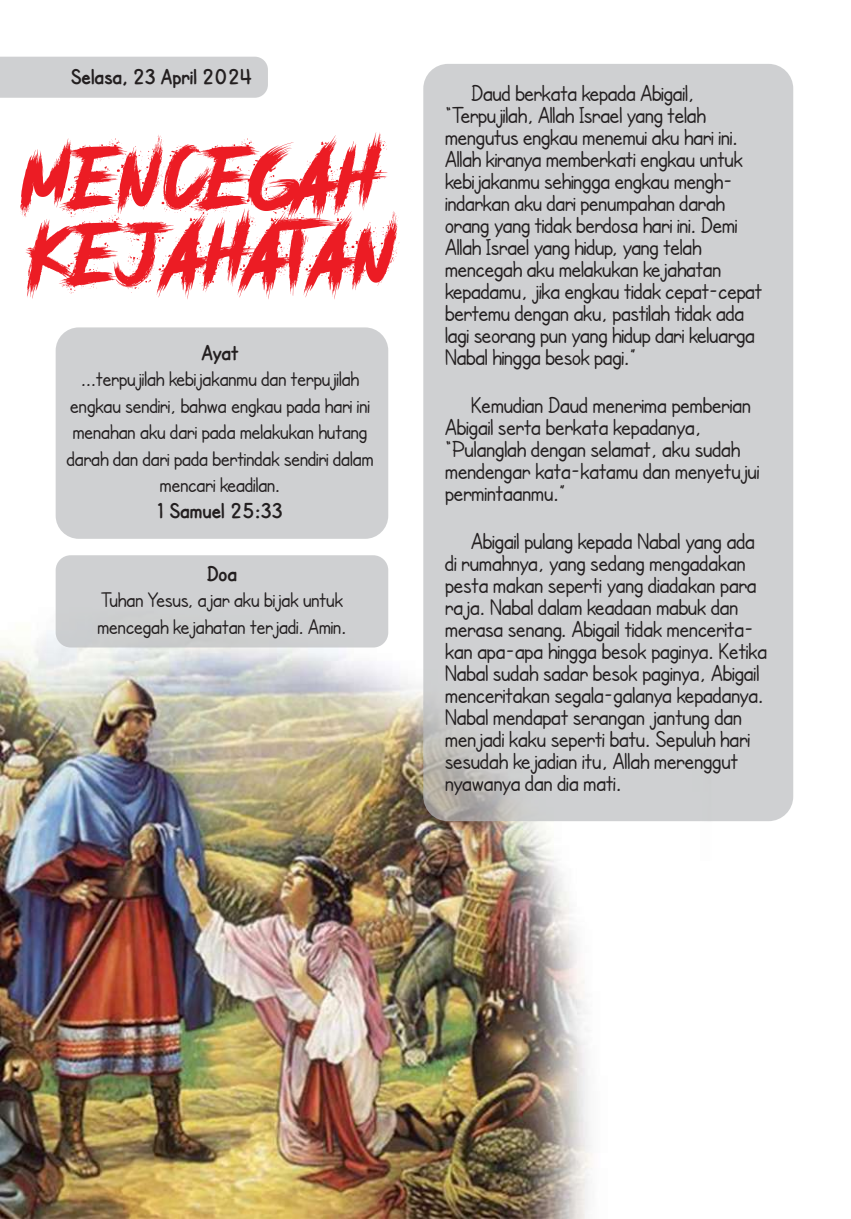
<style>
.page{position:relative;width:851px;height:1219px;background:#fff}
.page>*{position:absolute;margin:0;border:0;box-sizing:border-box;transform-origin:0 0}
.t1{font:63.6px/76.2px "deadpackdemo";color:#ec1c24}
.t2{font:24px/22px "SF Cartoonist Hand";color:#231f20}
.t3{font:22px/26.4px "SF Cartoonist Hand";color:#231f20;text-align:center}
.t4{font:700 22px "SF Cartoonist Hand";color:#231f20}
</style>
<div class="page">
<img style="left:0;top:56px;width:794px;height:1162px">
<div style="left:56px;top:555px;width:332px;height:92px;background:#cfd0d2;border-radius:15px"></div>
<div style="left:56px;top:327px;width:332px;height:212px;background:#cfd0d2;border-radius:23px"></div>
<div style="left:423px;top:64px;width:370px;height:757px;background:#cfd0d2;border-radius:25px"></div>
<div style="left:0;top:57px;width:268px;height:41px;background:#cfd0d2"></div>
<p class="t4" style="left:71px;top:64px;width:183px">Selasa, 23 April 2024</p>
<h1 class="t1" style="left:22px;top:142px;width:378px">MENCEGAH<br>KEJAHATAN</h1>
<p class="t4" style="left:201px;top:340px;width:39px">Ayat</p>
<p class="t3" style="left:67px;top:366px;width:308px">...terpujilah kebijakanmu dan terpujilah engkau sendiri, bahwa engkau pada hari ini menahan aku dari pada melakukan hutang darah dan dari pada bertindak sendiri dalam mencari keadilan.</p>
<p class="t4" style="left:158px;top:498px;width:126px">1 Samuel 25:33</p>
<p class="t4" style="left:207px;top:561px;width:32px">Doa</p>
<p class="t3" style="left:97px;top:586px;width:250px;text-align:left">Tuhan Yesus, ajar aku bijak untuk mencegah kejahatan terjadi. Amin.</p>
<p class="t2" style="left:445px;top:81px;width:318px;text-indent:26px">Daud berkata kepada Abigail, “Terpujilah, Allah Israel yang telah mengutus engkau menemui aku hari ini.<br>Allah kiranya memberkati engkau untuk kebijakanmu sehingga engkau mengh&shy;indarkan aku dari penumpahan darah orang yang tidak berdosa hari ini. Demi Allah Israel yang hidup, yang telah mencegah aku melakukan kejahatan kepadamu, jika engkau tidak cepat-cepat bertemu dengan aku, pastilah tidak ada lagi seorang pun yang hidup dari keluarga Nabal hingga besok pagi.”</p>
<p class="t2" style="left:445px;top:393px;width:316px;text-indent:26px">Kemudian Daud menerima pemberian<br>Abigail serta berkata kepadanya, “Pulanglah dengan selamat, aku sudah mendengar kata-katamu dan menyetujui permintaanmu.”</p>
<p class="t2" style="left:445px;top:529px;width:323px;text-indent:26px">Abigail pulang kepada Nabal yang ada di rumahnya, yang sedang mengadakan pesta makan seperti yang diadakan para raja. Nabal dalam keadaan mabuk dan merasa senang. Abigail tidak mencerita&shy;kan apa-apa hingga besok paginya. Ketika Nabal sudah sadar besok paginya, Abigail menceritakan segala-galanya kepadanya.<br>Nabal mendapat serangan jantung dan menjadi kaku seperti batu. Sepuluh hari sesudah kejadian itu, Allah merenggut nyawanya dan dia mati.</p>
</div>
